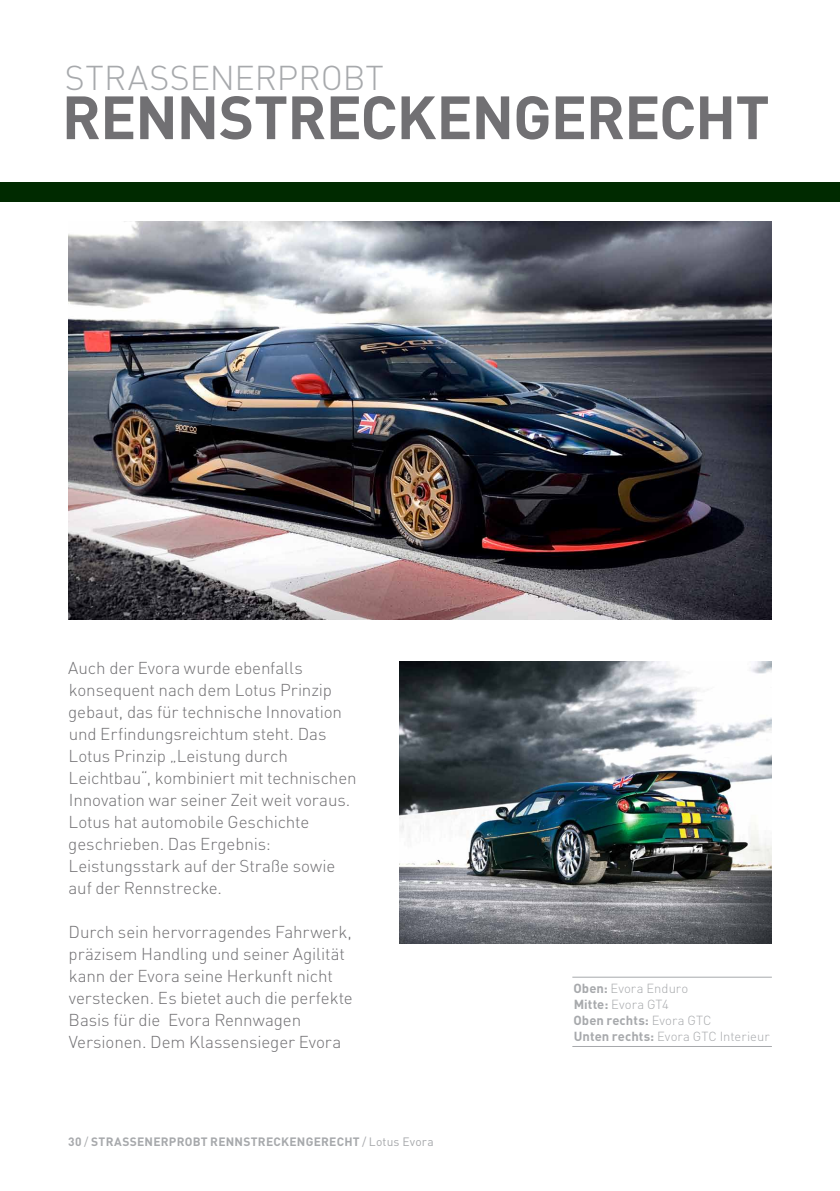
<style>
.page{position:relative;width:840px;height:1191px;background:#fff}
.page>*{position:absolute;margin:0;border:0;box-sizing:border-box;transform-origin:0 0}
.t1{font:700 60px "DINOT";color:#717073}
.t2{font:300 34px "DINOT";color:#a7a9ac}
.t3{font:300 17px/22px "DINOT";letter-spacing:-.005em;color:#717073}
.t4{font:300 13px/16px "DINOT";letter-spacing:.005em;color:#a7a9ac}
.t5{font:700 12px "DINOT";letter-spacing:.025em;color:#a7a9ac}
.t6{font:12px "DINOT";letter-spacing:.02em;color:#a7a9ac}
.s1{font-weight:400}
.s2{font-weight:700}
</style>
<div class="page">
<div style="left:0;top:182px;width:839px;height:20px;background:#002a00"></div>
<img style="left:68px;top:222px;width:703px;height:397px">
<img style="left:399px;top:661px;width:372px;height:282px">
<hr style="left:572px;top:976px;width:199px;height:1px;background:#a7a9ac">
<hr style="left:572px;top:1046px;width:199px;height:1px;background:#a7a9ac">
<h2 class="t2" style="left:65px;top:57px;width:42px">Stra</h2>
<h2 class="t2" style="left:149px;top:57px;width:63px">SSenerprobt</h2>
<h1 class="t1" style="left:62px;top:78px;width:77px">RENNSTRECKENGERECHT</h1>
<p class="t3" style="left:68px;top:657px;width:290px">Auch der Evora wurde ebenfalls konsequent nach dem Lotus Prinzip gebaut, das für technische Innovation und Erfindungsreichtum steht. Das Lotus Prinzip „Leistung durch Leichtbau“, kombiniert mit technischen Innovation war seiner Zeit weit voraus.<br>Lotus hat automobile Geschichte geschrieben. Das Ergebnis:<br>Leistungsstark auf der Straße sowie auf der Rennstrecke.</p>
<p class="t3" style="left:69px;top:921px;width:285px">Durch sein hervorragendes Fahrwerk, präzisem Handling und seiner Agilität kann der Evora seine Herkunft nicht verstecken. Es bietet auch die perfekte Basis für die Evora Rennwagen Versionen. Dem Klassensieger Evora</p>
<p class="t5" style="left:68px;top:1133px;width:39px">30 <span class="s1">/</span> STRA</p>
<p class="t5" style="left:122px;top:1133px;width:24px">SSENERPROBT</p>
<p class="t5" style="left:210px;top:1133px;width:17px">RENNSTRECKENGERECHT</p>
<p class="t6" style="left:362px;top:1134px;width:73px">/ Lotus Evora</p>
<p class="t4" style="left:573px;top:980px;width:198px"><span class="s2">OBEN:</span> Evora Enduro<br><span class="s2">MITTE:</span> Evora GT4<br><span class="s2">OBEN RECHTS:</span> Evora GTC<br><span class="s2">UNTEN RECHTS:</span> Evora GTC Interieur</p>
</div>
